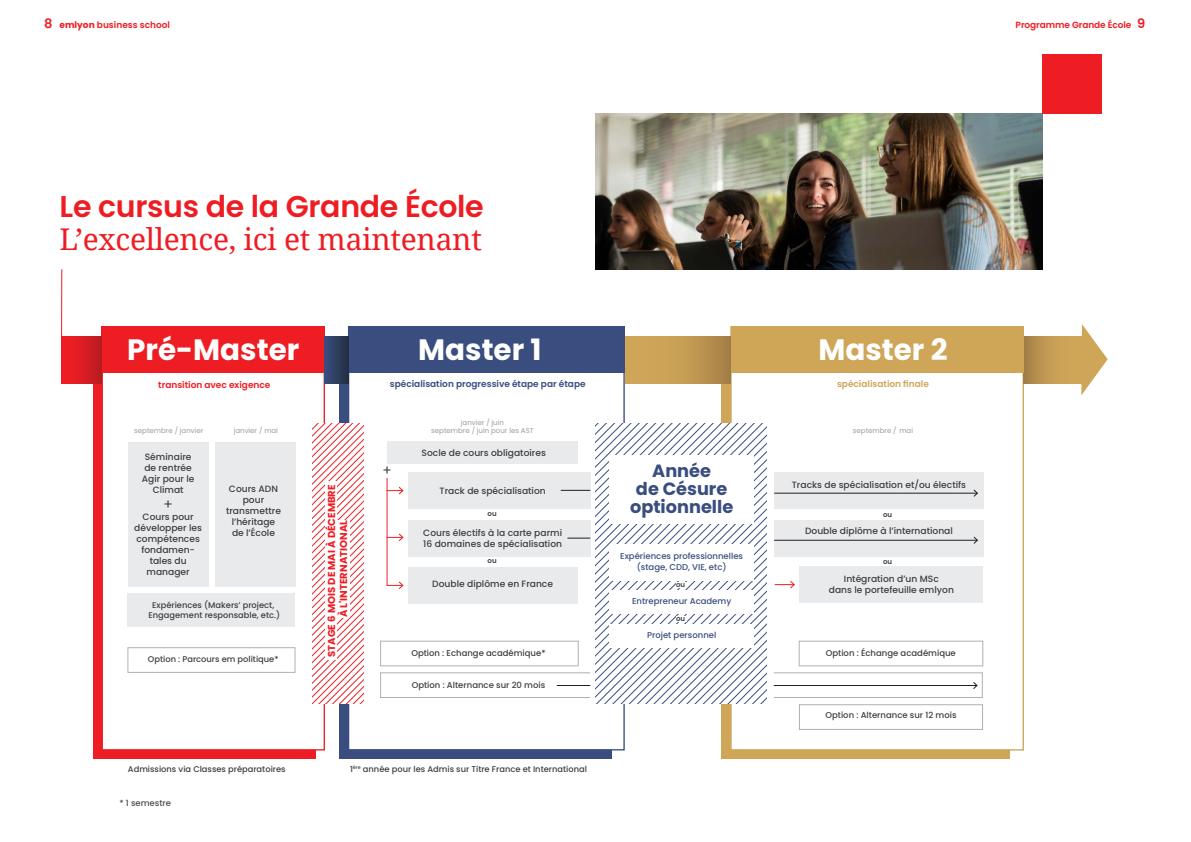
<style>
.page{position:relative;width:1191px;height:842px;background:#fff}
.page>*{position:absolute;margin:0;border:0;box-sizing:border-box;transform-origin:0 0}
.Grand_titre_noto_ser{font:30px "Noto Serif";letter-spacing:-.01em;color:#ee1d23}
.Grand_titre_poppins{font:600 30px "Poppins";letter-spacing:-.01em;color:#ee1d23}
.t1{font:700 29.4px "Poppins";color:#fff}
.t2{font:700 17.7px/18.1px "Poppins";color:#394d7f;text-align:center}
.t3{font:13.7px "Poppins";color:#3e3e3f}
.t4{font:600 13px "Poppins";color:#ee1d23}
.t5{font:700 10.1px "Poppins";color:#ee1d23}
.t6{font:500 9.1px/11px "Poppins";color:#3e3e3f;text-align:center}
.t7{font:600 9px "Poppins";color:#ee1d23}
.t8{font:600 9px "Poppins";color:#394d7f}
.t9{font:600 9px "Poppins";color:#cfa558}
.t10{font:500 8.5px "Poppins";color:#3e3e3f}
.t11{font:500 8.5px "Poppins";color:#394d7f}
.Texte_cours_schéma{font:500 8.5px "Poppins";color:#4b4c4d}
.t12{font:500 8.3px/10px "Poppins";color:#3e3e3f;text-align:center}
.t13{font:7px "Poppins";color:#9a9c9f}
.t14{font:600 7px "Poppins";color:#3e3e3f}
.s1{font-size:13px}
.s2{font-weight:700}
</style>
<div class="page">
<div style="left:93px;top:336px;width:222px;height:423px;background:#ee1d23"></div>
<div style="left:339px;top:336px;width:273px;height:423px;background:#394d7f"></div>
<div style="left:721px;top:336px;width:288px;height:423px;background:#cfa558"></div>
<div style="left:102px;top:326px;width:223px;height:424px;background:#fff;border:1px solid #ee1d23"></div>
<div style="left:128px;top:593px;width:167px;height:33px;background:#e9eaeb"></div>
<div style="left:128px;top:647px;width:167px;height:26px;border:1px solid #b0b1b5"></div>
<div style="left:348px;top:326px;width:277px;height:424px;background:#fff;border:1px solid #394d7f"></div>
<div style="left:730px;top:326px;width:294px;height:424px;background:#fff;border:1px solid #cfa558"></div>
<svg style="left:312px;top:423px;width:52px;height:281px"></svg>
<div style="left:326px;top:481px;width:11px;height:179px;background:#fff"></div>
<div style="left:337px;top:520px;width:13px;height:97px;background:#fff"></div>
<div style="left:408px;top:472px;width:182px;height:37px;background:#e9eaeb"></div>
<div style="left:799px;top:567px;width:184px;height:36px;background:#e9eaeb"></div>
<div style="left:387px;top:442px;width:190px;height:22px;background:#e9eaeb"></div>
<div style="left:408px;top:567px;width:169px;height:36px;background:#e9eaeb"></div>
<div style="left:774px;top:520px;width:209px;height:36px;background:#e9eaeb"></div>
<div style="left:774px;top:472px;width:209px;height:37px;background:#e9eaeb"></div>
<div style="left:408px;top:520px;width:182px;height:36px;background:#e9eaeb"></div>
<div style="left:380px;top:641px;width:198px;height:25px;border:1px solid #b0b1b5"></div>
<div style="left:799px;top:641px;width:184px;height:25px;border:1px solid #b0b1b5"></div>
<div style="left:380px;top:672px;width:210px;height:26px;border:1px solid #b0b1b5"></div>
<div style="left:799px;top:704px;width:183px;height:26px;border:1px solid #b0b1b5"></div>
<div style="left:773px;top:672px;width:209px;height:26px;border:1px solid #b0b1b5"></div>
<div style="left:128px;top:442px;width:81px;height:144px;background:#e9eaeb"></div>
<div style="left:215px;top:442px;width:80px;height:144px;background:#e9eaeb"></div>
<hr style="left:773px;top:685px;width:204px;height:1px;background:#231f20">
<svg style="left:973px;top:682px;width:4px;height:7px"></svg>
<hr style="left:774px;top:540px;width:203px;height:1px;background:#231f20">
<svg style="left:973px;top:536px;width:5px;height:8px"></svg>
<hr style="left:774px;top:493px;width:203px;height:1px;background:#231f20">
<svg style="left:973px;top:489px;width:5px;height:8px"></svg>
<hr style="left:557px;top:685px;width:33px;height:1px;background:#231f20">
<svg style="left:567px;top:538px;width:23px;height:1px"></svg>
<svg style="left:561px;top:490px;width:29px;height:1px"></svg>
<svg style="left:596px;top:423px;width:170px;height:281px"></svg>
<div style="left:609px;top:544px;width:145px;height:36px;background:#fff"></div>
<div style="left:609px;top:455px;width:145px;height:68px;background:#fff"></div>
<div style="left:609px;top:590px;width:145px;height:23px;background:#fff"></div>
<div style="left:609px;top:624px;width:145px;height:23px;background:#fff"></div>
<img style="left:595px;top:113px;width:447px;height:156px">
<div style="left:1042px;top:54px;width:59px;height:59px;background:#ee1d23"></div>
<svg style="left:388px;top:486px;width:16px;height:9px"></svg>
<svg style="left:774px;top:581px;width:21px;height:8px"></svg>
<svg style="left:388px;top:533px;width:16px;height:9px"></svg>
<svg style="left:387px;top:581px;width:17px;height:9px"></svg>
<div style="left:102px;top:326px;width:223px;height:47px;background:#ee1d23"></div>
<div style="left:349px;top:326px;width:276px;height:47px;background:#394d7f"></div>
<svg style="left:324px;top:336px;width:25px;height:47px"></svg>
<div style="left:61px;top:336px;width:40px;height:47px;background:linear-gradient(to right,#f91d24,#bf1c22)"></div>
<div style="left:625px;top:336px;width:105px;height:47px;background:linear-gradient(to right,#d8ae5c,#ad884b)"></div>
<div style="left:1024px;top:336px;width:59px;height:47px;background:linear-gradient(to right,#ac864a,#d9ae5c)"></div>
<div style="left:731px;top:326px;width:293px;height:47px;background:#cfa558"></div>
<svg style="left:1081px;top:324px;width:26px;height:71px"></svg>
<hr style="left:61px;top:269px;width:1px;height:76px;background:#ee1d23">
<hr style="left:387px;top:478px;width:1px;height:107px;background:#ee1d23">
<div style="left:676px;top:616px;width:10px;height:6px;background:#fff"></div>
<div style="left:676px;top:582px;width:10px;height:6px;background:#fff"></div>
<p class="t7" style="left:44px;top:20px;width:127px"><span class="s1">8</span> <span class="s2">emlyon</span> business school</p>
<p class="t7" style="left:1015px;top:20px;width:117px">Programme Grande École</p>
<p class="t4" style="left:1137px;top:16px;width:10px">9</p>
<p class="Grand_titre_poppins" style="left:60px;top:189px;width:426px">Le cursus de la Grande École</p>
<p class="Grand_titre_noto_ser" style="left:60px;top:219px;width:424px">L’excellence, ici et maintenant</p>
<p class="t1" style="left:127px;top:333px;width:174px">Pré-Master</p>
<p class="t1" style="left:418px;top:333px;width:125px">Master 1</p>
<p class="t1" style="left:818px;top:333px;width:131px">Master 2</p>
<p class="t7" style="left:158px;top:379px;width:114px">transition avec exigence</p>
<p class="t8" style="left:390px;top:379px;width:197px">spécialisation progressive étape par étape</p>
<p class="t9" style="left:837px;top:379px;width:93px">spécialisation finale</p>
<p class="t13" style="left:461px;top:418px;width:45px">janvier / juin</p>
<p class="t13" style="left:431px;top:427px;width:104px">septembre / juin pour les AST</p>
<p class="t13" style="left:134px;top:426px;width:71px">septembre / janvier</p>
<p class="t13" style="left:234px;top:426px;width:46px">janvier / mai</p>
<p class="t13" style="left:853px;top:426px;width:62px">septembre / mai</p>
<p class="t6" style="left:142px;top:451px;width:54px">Séminaire de rentrée<br>Agir pour le<br>Climat</p>
<p class="t3" style="left:163px;top:497px;width:11px">+</p>
<p class="t6" style="left:134px;top:512px;width:69px">Cours pour développer les compétences fondamen&shy;tales du manager</p>
<p class="t6" style="left:226px;top:484px;width:56px">Cours ADN pour transmettre l’héritage de l’École</p>
<p class="t12" style="left:148px;top:600px;width:133px">Expériences (Makers’ project,<br>Engagement responsable, etc.)</p>
<p class="t12" style="left:148px;top:654px;width:132px">Option : Parcours em politique*</p>
<p class="t5" style="left:326px;top:657px;width:174px;rotate:-90deg">STAGE 6 MOIS DE MAI À DÉCEMBRE</p>
<p class="t5" style="left:338px;top:617px;width:99px;rotate:-90deg">À L'INTERNATIONAL</p>
<p class="t3" style="left:382px;top:463px;width:11px">+</p>
<p class="t6" style="left:421px;top:447px;width:126px">Socle de cours obligatoires</p>
<p class="t6" style="left:439px;top:485px;width:108px">Track de spécialisation</p>
<p class="t14" style="left:487px;top:509px;width:11px">ou</p>
<p class="t6" style="left:423px;top:527px;width:140px;text-align:left">Cours électifs à la carte parmi<br>16 domaines de spécialisation</p>
<p class="t6" style="left:432px;top:578px;width:122px">Double diplôme en France</p>
<p class="t14" style="left:487px;top:556px;width:11px">ou</p>
<p class="t2" style="left:636px;top:461px;width:93px">Année<br>de Césure</p>
<p class="t2" style="left:630px;top:498px;width:105px">optionnelle</p>
<p class="t11" style="left:620px;top:551px;width:124px">Expériences professionnelles</p>
<p class="t11" style="left:637px;top:562px;width:91px">(stage, CDD, VIE, etc)</p>
<p class="t11" style="left:632px;top:596px;width:101px">Entrepreneur Academy</p>
<p class="t11" style="left:647px;top:630px;width:71px">Projet personnel</p>
<p class="t14" style="left:676px;top:581px;width:11px">ou</p>
<p class="t14" style="left:676px;top:615px;width:11px">ou</p>
<p class="t6" style="left:792px;top:479px;width:176px">Tracks de spécialisation et/ou électifs</p>
<p class="t6" style="left:805px;top:525px;width:149px">Double diplôme à l’international</p>
<p class="t14" style="left:883px;top:510px;width:11px">ou</p>
<p class="t14" style="left:883px;top:557px;width:11px">ou</p>
<p class="t6" style="left:829px;top:574px;width:127px">Intégration d’un MSc<br>dans le portefeuille emlyon</p>
<p class="t10" style="left:411px;top:648px;width:136px">Option : Echange académique*</p>
<p class="t10" style="left:826px;top:648px;width:132px">Option : Échange académique</p>
<p class="t10" style="left:412px;top:680px;width:135px">Option : Alternance sur 20 mois</p>
<p class="t10" style="left:825px;top:710px;width:133px">Option : Alternance sur 12 mois</p>
<p class="t12" style="left:128px;top:764px;width:159px">Admissions via Classes préparatoires</p>
<p class="t12" style="left:350px;top:764px;width:238px">1<sup>ère</sup> année pour les Admis sur Titre France et International</p>
<p class="Texte_cours_schéma" style="left:119px;top:798px;width:53px">* 1 semestre</p>
</div>
